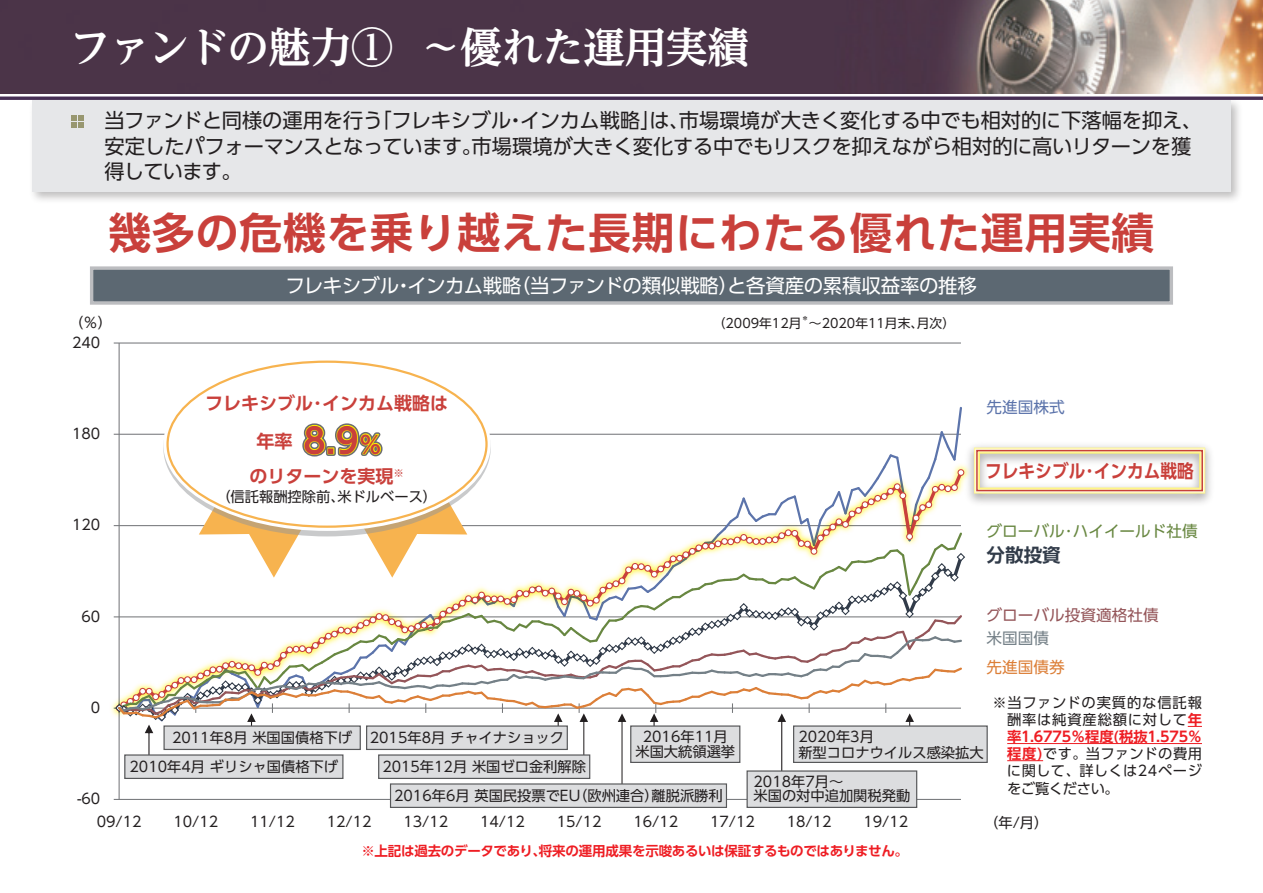
<style>
.page{position:relative;width:1263px;height:893px;background:#fff}
.page>*{position:absolute;margin:0;border:0;box-sizing:border-box;transform-origin:0 0}
.t1{font:700 42.75px "UD Shin Go Pro De";letter-spacing:.02em;color:#c9403b}
.t2{font:700 42px "UD Reimin Pro";letter-spacing:-.02em;color:#fff}
.t3{font:700 34.5px "UD Shin Go Pro De";color:#c9403b}
.t4{font:20.25px/25.5px "UD Shin Go Pro";letter-spacing:-.015em;color:#231f20}
.t5{font:19.5px "UD Shin Go Pro";letter-spacing:-.02em;color:#fff}
.t6{font:700 18.6px "UD Shin Go Pro De";color:#c9403b;scale:.9 1}
.t7{font:700 18.6px "UD Shin Go Pro De";color:#313b49}
.t8{font:700 18px/37.3px "UD Shin Go Pro De";color:#c9403b}
.t9{font:15.6px "UD Shin Go Pro";color:#688741}
.t10{font:15.6px "UD Shin Go Pro";color:#945559}
.t11{font:15.6px "UD Shin Go Pro";color:#5c74ab}
.t12{font:15.6px "UD Shin Go Pro";color:#dc7f38}
.t13{font:15.6px "UD Shin Go Pro";color:#748087}
.t14{font:14.25px/14.7px "UD Shin Go Pro";color:#231f20}
.t15{font:14.25px/17.1px "UD Shin Go Pro";letter-spacing:.03em;color:#231f20}
.t16{font:14.25px/17.1px "UD Shin Go Pro";letter-spacing:.055em;color:#231f20;text-align:right}
.t17{font:700 14.25px "UD Shin Go Pro De";letter-spacing:-.01em;color:#ee1d23}
.t18{font:14.25px "UD Shin Go Pro";letter-spacing:-.03em;color:#231f20}
.t19{font:700 13.5px "UD Shin Go Pro De";letter-spacing:-.02em;color:#ee1d23}
.t20{font:12.75px "UD Shin Go Pro";color:#231f20}
.t21{font:700 10.5px "UD Shin Go Pro De";color:#c9403b}
.t22{font:7.5px "UD Shin Go Pro";color:#231f20}
.s1{font-size:24px}
.s2{font-family:"UD Shin Go Pro De";font-weight:700;color:#ee1d23}
</style>
<div class="page">
<img style="left:0;top:0;width:1263px;height:94px">
<hr style="left:0;top:97px;width:1263px;height:3px;background:#472f55">
<div style="left:28px;top:96px;width:1214px;height:108px;background:#231f20;opacity:.3"></div>
<div style="left:32px;top:100px;width:1198px;height:91px;background:#e6e7e9"></div>
<svg style="left:71px;top:115px;width:13px;height:13px"></svg>
<div style="left:90px;top:266px;width:1083px;height:39px;background:#5c6872;border:3px solid #bcbdc0"></div>
<hr style="left:114px;top:342px;width:847px;height:2px;background:#76787b">
<hr style="left:114px;top:799px;width:847px;height:1px;background:#76787b">
<hr style="left:119px;top:343px;width:1px;height:456px;background:#76787b">
<svg style="left:1188px;top:726px;width:14px;height:1px"></svg>
<hr style="left:1007px;top:743px;width:195px;height:1px;background:#ee1d23">
<hr style="left:1007px;top:760px;width:36px;height:1px;background:#ee1d23">
<img style="left:966px;top:445px;width:245px;height:58px">
<svg style="left:974px;top:448px;width:231px;height:46px"></svg>
<div style="left:976px;top:450px;width:227px;height:41px;border:2px solid #c7413a"></div>
<div style="left:747px;top:771px;width:170px;height:36px;background:#dcdddf"></div>
<div style="left:746px;top:770px;width:171px;height:38px;border:1px solid #57585a"></div>
<div style="left:390px;top:784px;width:336px;height:23px;background:#dcdddf"></div>
<div style="left:390px;top:783px;width:337px;height:25px;border:1px solid #57585a"></div>
<svg style="left:163px;top:357px;width:328px;height:174px"></svg>
<div style="left:168px;top:362px;width:318px;height:165px;background:#fff;border-radius:50%"></div>
<svg style="left:114px;top:405px;width:852px;height:381px"></svg>
<div style="left:794px;top:726px;width:193px;height:36px;background:#dcdddf"></div>
<div style="left:793px;top:725px;width:195px;height:38px;border:1px solid #57585a"></div>
<h2 class="t2" style="left:70px;top:13px;width:681px">ファンドの魅力① ～優れた運用実績</h2>
<h3 class="t4" style="left:371px;top:107px;width:832px">「フレキシブルインカム戦略は」 市場環境が大きく変化する中でも相対的に下落幅を抑え、</h3>
<h3 class="t4" style="left:104px;top:107px;width:280px">当ファンドと同様の運用を行う</h3>
<h3 class="t4" style="left:505px;top:107px;width:22px">・</h3>
<h3 class="t4" style="left:669px;top:107px;width:22px">、</h3>
<h3 class="t4" style="left:104px;top:133px;width:379px">安定したパフォーマンスとなっています。得しています。</h3>
<h1 class="t1" style="left:109px;top:198px;width:1047px">幾多の危機を乗り越えた長期にわたる優れた運用実績</h1>
<h3 class="t4" style="left:472px;top:133px;width:721px">市場環境が大きく変化する中でもリスクを抑えながら相対的に高いリターンを獲</h3>
<h3 class="t5" style="left:286px;top:270px;width:237px">フレキシブルインカム戦略</h3>
<h3 class="t5" style="left:511px;top:270px;width:468px">（当ファンドの類似戦略と各資産の累積収益率の推移</h3>
<h3 class="t5" style="left:719px;top:270px;width:21px">）</h3>
<h3 class="t5" style="left:394px;top:270px;width:21px">・</h3>
<p class="t14" style="left:69px;top:315px;width:44px">)％(</p>
<p class="t22" style="left:801px;top:312px;width:9px">＊</p>
<p class="t20" style="left:713px;top:312px;width:90px">（2009年12月</p>
<p class="t20" style="left:917px;top:312px;width:40px">月次(</p>
<p class="t20" style="left:809px;top:312px;width:116px">～2020年11月末、</p>
<p class="t14" style="left:72px;top:335px;width:30px">240</p>
<p class="t14" style="left:72px;top:426px;width:30px">180</p>
<p class="t8" style="left:256px;top:384px;width:193px;text-indent:-51px">フレキシブル･インカム戦略は年率</p>
<p class="t21" style="left:393px;top:464px;width:12px">※</p>
<h3 class="t3" style="left:303px;top:413px;width:81px">8.9<span class="s1">％</span></h3>
<p class="t8" style="left:249px;top:457px;width:145px">のリターンを実現</p>
<p class="t14" style="left:337px;top:489px;width:101px">米ドルベース(</p>
<p class="t14" style="left:216px;top:489px;width:130px">（信託報酬控除前、</p>
<p class="t11" style="left:987px;top:394px;width:80px">先進国株式</p>
<h3 class="t6" style="left:985px;top:456px;width:233px">フレキシブル･インカム戦略</h3>
<p class="t14" style="left:72px;top:517px;width:30px">120</p>
<p class="t9" style="left:987px;top:519px;width:213px">グローバル･ハイイールド社債</p>
<h3 class="t7" style="left:987px;top:539px;width:76px">分散投資</h3>
<p class="t14" style="left:81px;top:609px;width:20px">60</p>
<p class="t14" style="left:91px;top:700px;width:11px">0</p>
<p class="t14" style="left:77px;top:791px;width:25px">-60</p>
<p class="t14" style="left:172px;top:730px;width:182px">2011年8月米国国債格下げ</p>
<p class="t14" style="left:130px;top:759px;width:210px">2010年4月ギリシャ国債格下げ</p>
<p class="t14" style="left:370px;top:730px;width:196px">2015年8月チャイナショック</p>
<p class="t14" style="left:382px;top:759px;width:205px">2015年12月米国ゼロ金利解除</p>
<p class="t14" style="left:643px;top:729px;width:86px">2016年11月</p>
<p class="t14" style="left:635px;top:743px;width:101px">米国大統領選挙</p>
<p class="t14" style="left:573px;top:788px;width:87px">（欧州連合）</p>
<p class="t14" style="left:651px;top:788px;width:73px">離脱派勝利</p>
<p class="t14" style="left:394px;top:788px;width:188px">2016年6月英国民投票でEU</p>
<p class="t10" style="left:987px;top:602px;width:174px">グローバル投資適格社債</p>
<p class="t13" style="left:987px;top:625px;width:64px">米国国債</p>
<p class="t12" style="left:987px;top:655px;width:80px">先進国債券</p>
<p class="t16" style="left:993px;top:693px;width:211px">※当ファンドの実質的な信託報酬率は純資産総額に対して<span class="s2">年</span></p>
<p class="t17" style="left:1007px;top:725px;width:196px">率1.6775％程度(税抜1.575％</p>
<p class="t15" style="left:1007px;top:745px;width:197px"><span class="s2">程度)</span>です。当ファンドの費用に関して、詳しくは24ページ</p>
<p class="t14" style="left:798px;top:728px;width:187px;line-height:15.8px">2020年3月<br>新型コロナウイルス感染拡大</p>
<p class="t14" style="left:753px;top:774px;width:158px">2018年7月~<br>米国の対中追加関税発動</p>
<p class="t18" style="left:1007px;top:777px;width:113px">をご覧ください。</p>
<p class="t14" style="left:97px;top:814px;width:46px">09/12</p>
<p class="t14" style="left:173px;top:814px;width:46px">10/12</p>
<p class="t14" style="left:250px;top:814px;width:46px">11/12</p>
<p class="t14" style="left:327px;top:814px;width:46px">12/12</p>
<p class="t14" style="left:403px;top:814px;width:46px">13/12</p>
<p class="t14" style="left:480px;top:814px;width:46px">14/12</p>
<p class="t14" style="left:557px;top:814px;width:46px">15/12</p>
<p class="t14" style="left:633px;top:814px;width:46px">16/12</p>
<p class="t14" style="left:710px;top:814px;width:46px">17/12</p>
<p class="t14" style="left:787px;top:814px;width:46px">18/12</p>
<p class="t14" style="left:863px;top:814px;width:46px">19/12</p>
<p class="t19" style="left:361px;top:840px;width:548px">※上記は過去のデータであり将来の運用成果を示唆あるいは保証するものではありません。</p>
<p class="t19" style="left:532px;top:840px;width:15px">、</p>
<p class="t14" style="left:984px;top:815px;width:66px">（年月/ (</p>
</div>
